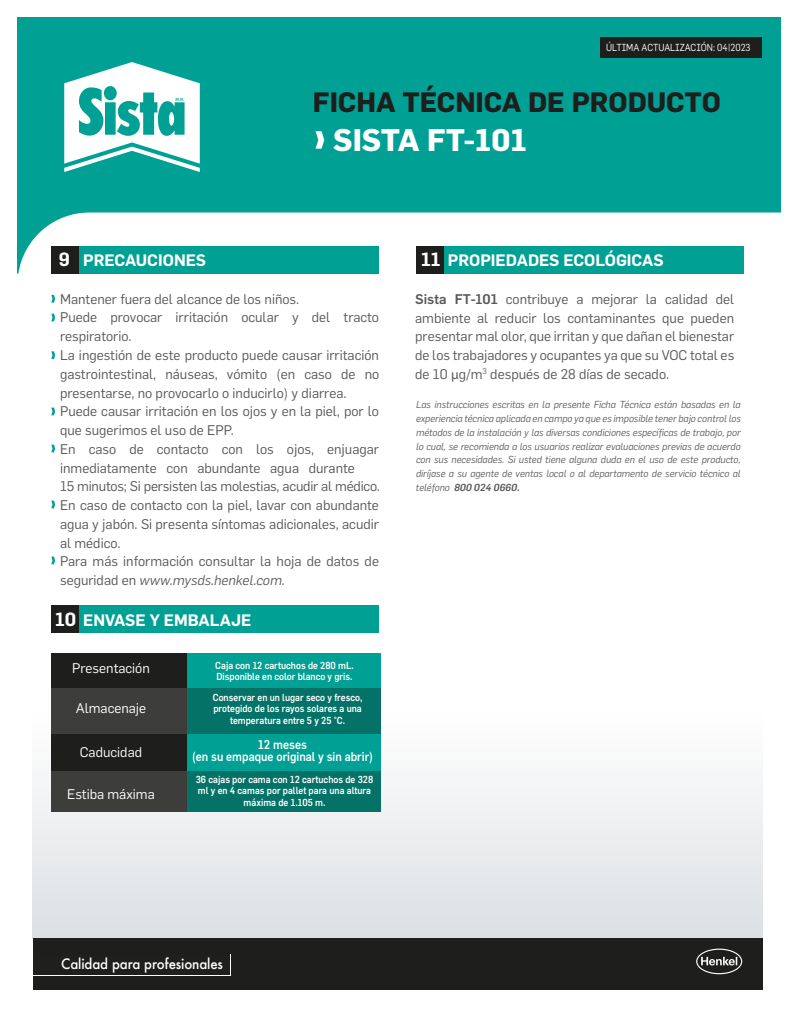
<style>
.page{position:relative;width:797px;height:1028px;background:#fff}
.page>*{position:absolute;margin:0;border:0;box-sizing:border-box;transform-origin:0 0}
.t1{font:700 30.62px "Flama";color:#fff}
.t2{font:700 27.5px "Flama";color:#1e1e1c}
.t3{font:600 16.25px "Flama";color:#fff}
.t4{font:500 14px "Futura";letter-spacing:-.01em;color:#fff;scale:.95 1}
.t5{font:13.75px/18.8px "Flama";color:#585857}
.t6{font:13.75px "Flama";color:#fff}
.t7{font:500 12.5px/12.5px "Flama";color:#fff;text-align:center;scale:.9 1}
.t8{font:italic 10px/13.8px "Flama";color:#585857;text-align:justify;scale:.96 1}
.t9{font:500 10px/11.2px "Flama";color:#fff;text-align:center;scale:.9 1}
.t10{font:10px "Flama";color:#fff;scale:.9 1}
.s1{font-size:18.75px}
.s2{font-style:italic}
.s3{font-weight:500}
.s4{font-family:"Myriad Pro"}
.s5{font-weight:500;color:#575756}
</style>
<div class="page">
<div style="left:33px;top:490px;width:729px;height:448px;background:linear-gradient(to bottom,#fff,#e5e7ea)"></div>
<svg style="left:18px;top:17px;width:762px;height:257px;fill:#00a194"></svg>
<div style="left:33px;top:938px;width:728px;height:52px;background:#1e1e1c"></div>
<svg style="left:696px;top:948px;width:45px;height:26px"></svg>
<div style="left:33px;top:37px;width:728px;height:161px;background:#00a194"></div>
<div style="left:600px;top:37px;width:161px;height:21px;background:#1e1e1c"></div>
<svg style="left:64px;top:62px;width:136px;height:110px"></svg>
<div style="left:186px;top:653px;width:194px;height:152px;background:#00a194"></div>
<div style="left:51px;top:653px;width:135px;height:152px;background:#1e1e1c"></div>
<div style="left:186px;top:688px;width:194px;height:46px;background:#057268"></div>
<div style="left:51px;top:688px;width:135px;height:46px;background:#3d3d3b"></div>
<div style="left:186px;top:771px;width:194px;height:41px;background:#057268"></div>
<div style="left:51px;top:771px;width:135px;height:41px;background:#3d3d3b"></div>
<div style="left:51px;top:246px;width:328px;height:28px;background:#00a194"></div>
<div style="left:51px;top:246px;width:27px;height:28px;background:#1e1e1c"></div>
<div style="left:51px;top:605px;width:328px;height:28px;background:#00a194"></div>
<div style="left:51px;top:605px;width:27px;height:28px;background:#1e1e1c"></div>
<div style="left:416px;top:246px;width:327px;height:28px;background:#00a194"></div>
<div style="left:416px;top:246px;width:27px;height:28px;background:#1e1e1c"></div>
<svg style="left:51px;top:314px;width:4px;height:7px"></svg>
<svg style="left:51px;top:351px;width:4px;height:8px"></svg>
<svg style="left:51px;top:407px;width:4px;height:8px"></svg>
<svg style="left:51px;top:444px;width:4px;height:8px"></svg>
<svg style="left:51px;top:500px;width:4px;height:8px"></svg>
<svg style="left:51px;top:556px;width:4px;height:8px"></svg>
<svg style="left:51px;top:295px;width:4px;height:8px"></svg>
<svg style="left:315px;top:131px;width:9px;height:18px"></svg>
<p class="t10" style="left:606px;top:41px;width:162px">ÚLTIMA ACTUALIZACIÓN: 04|2023</p>
<h2 class="t2" style="left:313px;top:85px;width:409px">FICHA TÉCNICA DE PRODUCTO</h2>
<p class="t3" style="left:59px;top:249px;width:149px"><span class="s1">9</span> PRECAUCIONES</p>
<h1 class="t1" style="left:333px;top:121px;width:195px">SISTA FT-101</h1>
<p class="t3" style="left:421px;top:249px;width:244px"><span class="s1">11</span> PROPIEDADES ECOLÓGICAS</p>
<p class="t5" style="left:60px;top:289px;width:321px">Mantener fuera del alcance de los niños.<br>Puede provocar irritación ocular y del tracto respiratorio.<br>La ingestión de este producto puede causar irritación gastrointestinal, náuseas, vómito (en caso de no presentarse, no provocarlo o inducirlo) y diarrea.<br>Puede causar irritación en los ojos y en la piel, por lo que sugerimos el uso de EPP.<br>En caso de contacto con los ojos, enjuagar inmediatamente con abundante agua durante<br>15 minutos; Si persisten las molestias, acudir al médico.<br>En caso de contacto con la piel, lavar con abundante agua y jabón. Si presenta síntomas adicionales, acudir al médico.<br>Para más información consultar la hoja de datos de seguridad en <span class="s2">www.mysds.henkel.com.</span></p>
<p class="t5" style="left:415px;top:289px;width:320px;text-align:justify"><span class="s3">Sista FT-101</span> contribuye a mejorar la calidad del ambiente al reducir los contaminantes que pueden presentar mal olor, que irritan y que dañan el bienestar de los trabajadores y ocupantes ya que su VOC total es de 10 <span class="s4">μ</span>g/m<sup>3</sup> después de 28 días de secado.</p>
<p class="t8" style="left:416px;top:397px;width:339px">Las instrucciones escritas en la presente Ficha Técnica están basadas en la experiencia técnica aplicada en campo ya que es imposible tener bajo control los métodos de la instalación y las diversas condiciones específicas de trabajo, por lo cual, se recomienda a los usuarios realizar evaluaciones previas de acuerdo con sus necesidades. Si usted tiene alguna duda en el uso de este producto, diríjase a su agente de ventas local o al departamento de servicio técnico al teléfono <span class="s5">800 024 0660.</span></p>
<p class="t3" style="left:55px;top:608px;width:198px"><span class="s1">10</span> ENVASE Y EMBALAJE</p>
<p class="t6" style="left:72px;top:660px;width:79px">Presentación</p>
<p class="t6" style="left:76px;top:700px;width:72px">Almacenaje</p>
<p class="t6" style="left:80px;top:744px;width:64px">Caducidad</p>
<p class="t6" style="left:67px;top:786px;width:89px">Estiba máxima</p>
<p class="t9" style="left:215px;top:659px;width:155px;text-align:left">Caja con 12 cartuchos de 280 mL.<br>Disponible en color blanco y gris.</p>
<p class="t9" style="left:213px;top:691px;width:168px">Conservar en un lugar seco y fresco, protegido de los rayos solares a una temperatura entre 5 y 25 °C.</p>
<p class="t7" style="left:192px;top:738px;width:202px">12 meses<br>(en su empaque original y sin abrir)</p>
<p class="t9" style="left:196px;top:774px;width:199px">36 cajas por cama con 12 cartuchos de 328 ml y en 4 camas por pallet para una altura máxima de 1.105 m.</p>
<p class="t4" style="left:61px;top:954px;width:172px">Calidad para profesionales</p>
</div>
